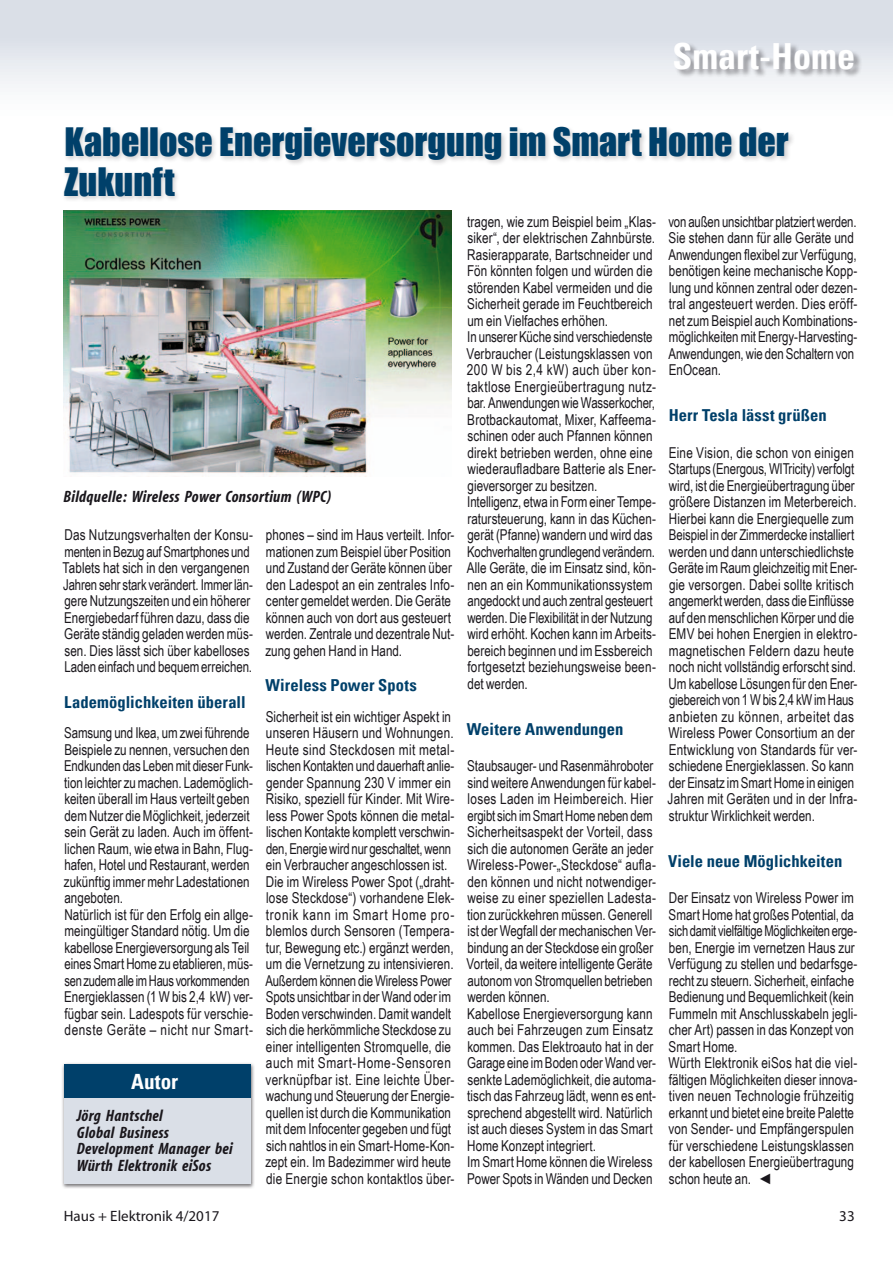
<style>
.page{position:relative;width:893px;height:1263px;background:#fff}
.page>*{position:absolute;margin:0;border:0;box-sizing:border-box;transform-origin:0 0}
.t1{font:36px/39.6px "Impact";color:#00406a}
.t2{font:700 condensed 36px "Univers";color:#fff}
.t3{font:700 condensed 21px "Univers";letter-spacing:.005em;color:#fff}
.t4{font:italic 700 condensed 16.5px/16.5px "Myriad";letter-spacing:.015em;color:#1a171c}
.t5{font:700 condensed 16.5px "Univers";letter-spacing:.005em;color:#00406a}
.t6{font:15px/16.5px "Arial Narrow";letter-spacing:.005em;color:#1a171c;scale:.95 1}
.t7{font:15px/16.5px "Arial Narrow";letter-spacing:.005em;color:#1a171c;scale:.96 1}
.t8{font:15px/16.5px "Arial Narrow";letter-spacing:.005em;color:#1a171c;scale:.93 1}
.t9{font:15px "Myriad Pro";color:#1a171c}
.s1{color:#00406a}
</style>
<div class="page">
<div style="left:0;top:0;width:893px;height:128px;background:linear-gradient(to bottom,#d2d8e2,#fff)"></div>
<div style="left:61px;top:1062px;width:194px;height:127px;background:#1a171c;opacity:.6"></div>
<div style="left:64px;top:1064px;width:186px;height:120px;background:#dadfe7"></div>
<div style="left:64px;top:1064px;width:186px;height:33px;background:#00406a"></div>
<div style="left:62px;top:125px;width:734px;height:78px;background:#1a171c;opacity:.2"></div>
<img style="left:63px;top:210px;width:389px;height:266px">
<div style="left:674px;top:43px;width:188px;height:35px;background:#1a171c;opacity:.4"></div>
<h1 class="t2" style="left:672px;top:34px;width:184px">Smart-Home</h1>
<h1 class="t1" style="left:64px;top:122px;width:726px">Kabellose Energieversorgung im Smart Home der<br>Zukunft</h1>
<p class="t4" style="left:64px;top:489px;width:269px">Bildquelle: Wireless Power Consortium (WPC)</p>
<p class="t7" style="left:63px;top:526px;width:200px">Das Nutzungsverhalten der Konsu&shy;menten in Bezug auf Smartphones und Tablets hat sich in den vergangenen Jahren sehr stark verändert. Immer län&shy;gere Nutzungszeiten und ein höherer Energiebedarf führen dazu, dass die Geräte ständig geladen werden müs&shy;sen. Dies lässt sich über kabelloses Laden einfach und bequem erreichen.</p>
<p class="t5" style="left:64px;top:692px;width:183px">Lademöglichkeiten überall</p>
<p class="t8" style="left:64px;top:724px;width:205px">Samsung und Ikea, um zwei führende Beispiele zu nennen, versuchen den Endkunden das Leben mit dieser Funk&shy;tion leichter zu machen. Lademöglich&shy;keiten überall im Haus verteilt geben dem Nutzer die Möglichkeit, jederzeit sein Gerät zu laden. Auch im öffent&shy;lichen Raum, wie etwa in Bahn, Flug&shy;hafen, Hotel und Restaurant, werden zukünftig immer mehr Ladestationen angeboten.<br>Natürlich ist für den Erfolg ein allge&shy;meingültiger Standard nötig. Um die kabellose Energieversorgung als Teil eines Smart Home zu etablieren, müs&shy;sen zudem alle im Haus vorkommenden Energieklassen (1 W bis 2,4 kW) ver&shy;fügbar sein. Ladespots für verschie&shy;denste Geräte – nicht nur Smart-</p>
<h2 class="t3" style="left:131px;top:1068px;width:54px">Autor<span class="s1">:</span></h2>
<p class="t4" style="left:77px;top:1108px;width:158px">Jörg Hantschel<br>Global Business<br>Development Manager bei<br>Würth Elektronik eiSos</p>
<p class="t6" style="left:265px;top:526px;width:200px">phones – sind im Haus verteilt. Infor&shy;mationen zum Beispiel über Position und Zustand der Geräte können über den Ladespot an ein zentrales Info&shy;center gemeldet werden. Die Geräte können auch von dort aus gesteuert werden. Zentrale und dezentrale Nut&shy;zung gehen Hand in Hand.</p>
<p class="t5" style="left:265px;top:675px;width:153px">Wireless Power Spots</p>
<p class="t6" style="left:265px;top:707px;width:201px">Sicherheit ist ein wichtiger Aspekt in unseren Häusern und Wohnungen.<br>Heute sind Steckdosen mit metal&shy;lischen Kontakten und dauerhaft anlie&shy;gender Spannung 230 V immer ein Risiko, speziell für Kinder. Mit Wire&shy;less Power Spots können die metal&shy;lischen Kontakte komplett verschwin&shy;den, Energie wird nur geschaltet, wenn ein Verbraucher angeschlossen ist.<br>Die im Wireless Power Spot („draht&shy;lose Steckdose“) vorhandene Elek&shy;tronik kann im Smart Home pro&shy;blemlos durch Sensoren (Tempera&shy;tur, Bewegung etc.) ergänzt werden, um die Vernetzung zu intensivieren.<br>Außerdem können die Wireless Power Spots unsichtbar in der Wand oder im Boden verschwinden. Damit wandelt sich die herkömmliche Steckdose zu einer intelligenten Stromquelle, die auch mit Smart-Home-Sensoren verknüpfbar ist. Eine leichte Über&shy;wachung und Steuerung der Energie&shy;quellen ist durch die Kommunikation mit dem Infocenter gegeben und fügt sich nahtlos in ein Smart-Home-Kon&shy;zept ein. Im Badezimmer wird heute die Energie schon kontaktlos über-</p>
<p class="t6" style="left:467px;top:212px;width:201px">tragen, wie zum Beispiel beim „Klas&shy;siker“, der elektrischen Zahnbürste.<br>Rasierapparate, Bartschneider und Fön könnten folgen und würden die störenden Kabel vermeiden und die Sicherheit gerade im Feuchtbereich um ein Vielfaches erhöhen.<br>In unserer Küche sind verschiedenste Verbraucher (Leistungsklassen von 200 W bis 2,4 kW) auch über kon&shy;taktlose Energieübertragung nutz&shy;bar. Anwendungen wie Wasserkocher, Brotbackautomat, Mixer, Kaffeema&shy;schinen oder auch Pfannen können direkt betrieben werden, ohne eine wiederaufladbare Batterie als Ener&shy;gieversorger zu besitzen.<br>Intelligenz, etwa in Form einer Tempe&shy;ratursteuerung, kann in das Küchen&shy;gerät (Pfanne) wandern und wird das Kochverhalten grundlegend verändern.<br>Alle Geräte, die im Einsatz sind, kön&shy;nen an ein Kommunikationssystem angedockt und auch zentral gesteuert werden. Die Flexibilität in der Nutzung wird erhöht. Kochen kann im Arbeits&shy;bereich beginnen und im Essbereich fortgesetzt beziehungsweise been&shy;det werden.</p>
<p class="t5" style="left:467px;top:719px;width:158px">Weitere Anwendungen</p>
<p class="t6" style="left:467px;top:757px;width:201px">Staubsauger- und Rasenmähroboter sind weitere Anwendungen für kabel&shy;loses Laden im Heimbereich. Hier ergibt sich im Smart Home neben dem Sicherheitsaspekt der Vorteil, dass sich die autonomen Geräte an jeder Wireless-Power-„Steckdose“ aufla&shy;den können und nicht notwendiger&shy;weise zu einer speziellen Ladesta&shy;tion zurückkehren müssen. Generell ist der Wegfall der mechanischen Ver&shy;bindung an der Steckdose ein großer Vorteil, da weitere intelligente Geräte autonom von Stromquellen betrieben werden können.<br>Kabellose Energieversorgung kann auch bei Fahrzeugen zum Einsatz kommen. Das Elektroauto hat in der Garage eine im Boden oder Wand ver&shy;senkte Lademöglichkeit, die automa&shy;tisch das Fahrzeug lädt, wenn es ent&shy;sprechend abgestellt wird. Natürlich ist auch dieses System in das Smart Home Konzept integriert.<br>Im Smart Home können die Wireless Power Spots in Wänden und Decken</p>
<p class="t8" style="left:668px;top:212px;width:205px">von außen unsichtbar platziert werden.<br>Sie stehen dann für alle Geräte und Anwendungen flexibel zur Verfügung, benötigen keine mechanische Kopp&shy;lung und können zentral oder dezen&shy;tral angesteuert werden. Dies eröff&shy;net zum Beispiel auch Kombinations&shy;möglichkeiten mit Energy-Harvesting-Anwendungen, wie den Schaltern von EnOcean.</p>
<p class="t5" style="left:669px;top:405px;width:159px">Herr Tesla lässt grüßen</p>
<p class="t7" style="left:668px;top:443px;width:199px">Eine Vision, die schon von einigen Startups (Energous, WITricity) verfolgt wird, ist die Energieübertragung über größere Distanzen im Meterbereich.<br>Hierbei kann die Energiequelle zum Beispiel in der Zimmerdecke installiert werden und dann unterschiedlichste Geräte im Raum gleichzeitig mit Ener&shy;gie versorgen. Dabei sollte kritisch angemerkt werden, dass die Einflüsse auf den menschlichen Körper und die EMV bei hohen Energien in elektro&shy;magnetischen Feldern dazu heute noch nicht vollständig erforscht sind.<br>Um kabellose Lösungen für den Ener&shy;giebereich von 1 W bis 2,4 kW im Haus anbieten zu können, arbeitet das Wireless Power Consortium an der Entwicklung von Standards für ver&shy;schiedene Energieklassen. So kann der Einsatz im Smart Home in einigen Jahren mit Geräten und in der Infra&shy;struktur Wirklichkeit werden.</p>
<p class="t5" style="left:668px;top:851px;width:176px">Viele neue Möglichkeiten</p>
<p class="t6" style="left:668px;top:889px;width:201px">Der Einsatz von Wireless Power im Smart Home hat großes Potential, da sich damit vielfältige Möglichkeiten erge&shy;ben, Energie im vernetzen Haus zur Verfügung zu stellen und bedarfsge&shy;recht zu steuern. Sicherheit, einfache Bedienung und Bequemlichkeit (kein Fummeln mit Anschlusskabeln jegli&shy;cher Art) passen in das Konzept von Smart Home.<br>Würth Elektronik eiSos hat die viel&shy;fältigen Möglichkeiten dieser innova&shy;tiven neuen Technologie frühzeitig erkannt und bietet eine breite Palette von Sender- und Empfängerspulen für verschiedene Leistungsklassen der kabellosen Energieübertragung schon heute an. ◄</p>
<p class="t9" style="left:64px;top:1207px;width:157px">Haus + Elektronik 4/2017</p>
<p class="t9" style="left:839px;top:1207px;width:17px">33</p>
</div>
